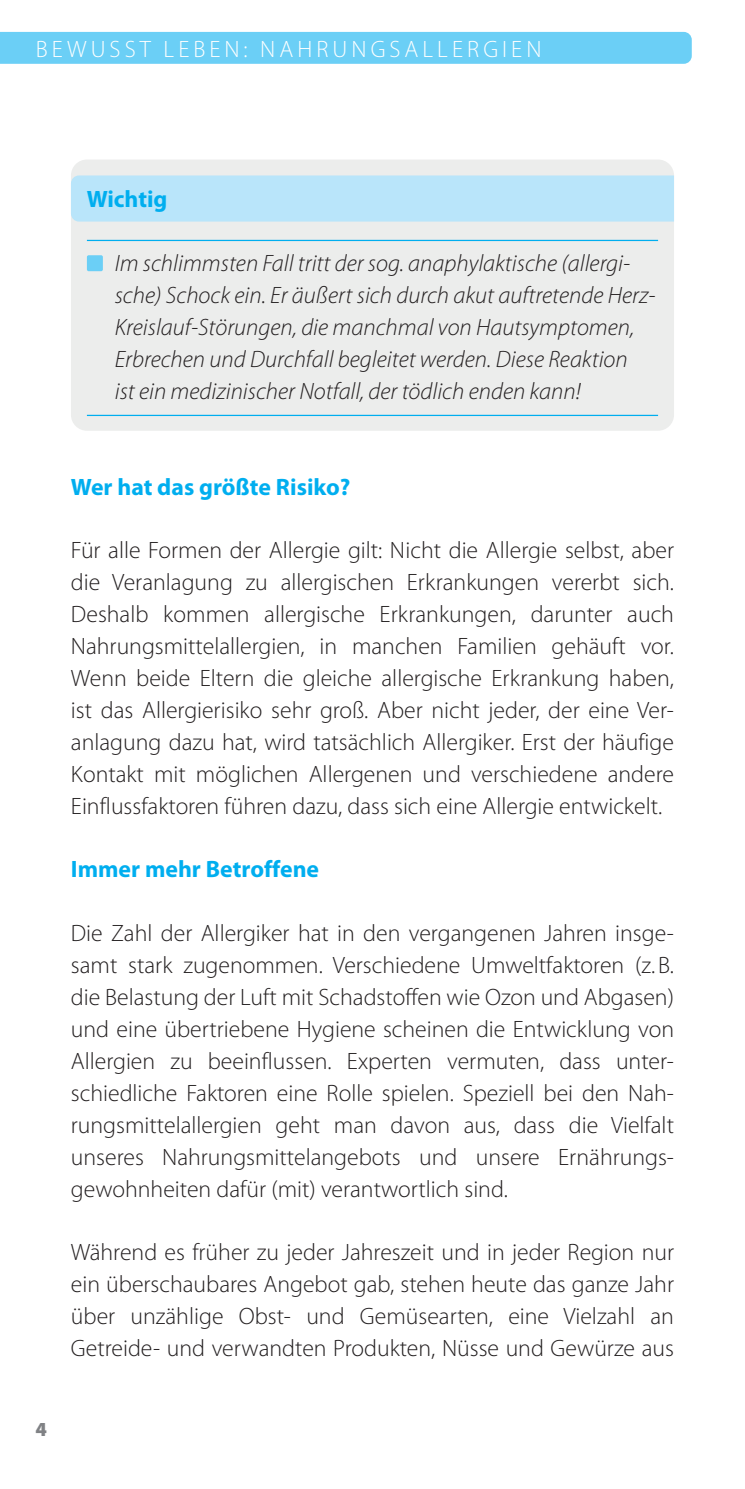
<style>
.page{position:relative;width:745px;height:1489px;background:#fff}
.page>*{position:absolute;margin:0;border:0;box-sizing:border-box;transform-origin:0 0}
.t1{font:300 23.75px/32px "Myriad Pro";color:#231f20;text-align:justify}
.t2{font:italic 300 23.75px/32px "Myriad Pro";color:#231f20}
.t3{font:700 23.75px "Myriad Pro";color:#00aeef}
.t4{font:300 23.75px "Myriad Pro";letter-spacing:.17em;color:#fff}
.t5{font:900 20px "Myriad Pro";color:#808285}
</style>
<div class="page">
<div style="left:0;top:32px;width:691px;height:32px;background:#6bcff6"></div>
<div style="left:71px;top:159px;width:602px;height:272px;background:#ecedec;border-radius:16px"></div>
<div style="left:71px;top:175px;width:602px;height:46px;background:#b9e5fa"></div>
<hr style="left:87px;top:240px;width:570px;height:1px;background:#00aeef">
<hr style="left:87px;top:415px;width:570px;height:1px;background:#00aeef">
<div style="left:87px;top:255px;width:16px;height:16px;background:#6bcff6;border-radius:2px"></div>
<p class="t4" style="left:36px;top:36px;width:507px">BEWUSST LEBEN: NAHRUNGSALLERGIEN</p>
<p class="t3" style="left:87px;top:186px;width:82px">Wichtig</p>
<p class="t2" style="left:115px;top:248px;width:540px">Im schlimmsten Fall tritt der sog. anaphylaktische (allergi&shy;sche) Schock ein. Er äußert sich durch akut auftretende Herz-Kreislauf-Störungen, die manchmal von Hautsymptomen, Erbrechen und Durchfall begleitet werden. Diese Reaktion<br>ist ein medizinischer Notfall, der tödlich enden kann!</p>
<p class="t3" style="left:71px;top:473px;width:281px">Wer hat das größte Risiko?</p>
<p class="t1" style="left:71px;top:535px;width:604px">Für alle Formen der Allergie gilt: Nicht die Allergie selbst, aber die Veranlagung zu allergischen Erkrankungen vererbt sich.<br>Deshalb kommen allergische Erkrankungen, darunter auch Nahrungsmittelallergien, in manchen Familien gehäuft vor.<br>Wenn beide Eltern die gleiche allergische Erkrankung haben, ist das Allergierisiko sehr groß. Aber nicht jeder, der eine Ver&shy;anlagung dazu hat, wird tatsächlich Allergiker. Erst der häufige Kontakt mit möglichen Allergenen und verschiedene andere Einflussfaktoren führen dazu, dass sich eine Allergie entwickelt.</p>
<p class="t3" style="left:71px;top:856px;width:249px">Immer mehr Betroffene</p>
<p class="t1" style="left:71px;top:917px;width:604px">Die Zahl der Allergiker hat in den vergangenen Jahren insge&shy;samt stark zugenommen. Verschiedene Umweltfaktoren (z.B. die Belastung der Luft mit Schadstoffen wie Ozon und Abgasen) und eine übertriebene Hygiene scheinen die Entwicklung von Allergien zu beeinflussen. Experten vermuten, dass unter&shy;schiedliche Faktoren eine Rolle spielen. Speziell bei den Nah&shy;rungsmittelallergien geht man davon aus, dass die Vielfalt unseres Nahrungsmittelangebots und unsere Ernährungs&shy;gewohnheiten dafür (mit) verantwortlich sind.</p>
<p class="t1" style="left:71px;top:1236px;width:604px">Während es früher zu jeder Jahreszeit und in jeder Region nur ein überschaubares Angebot gab, stehen heute das ganze Jahr über unzählige Obst- und Gemüsearten, eine Vielzahl an Getreide- und verwandten Produkten, Nüsse und Gewürze aus</p>
<p class="t5" style="left:35px;top:1417px;width:13px">4</p>
</div>
